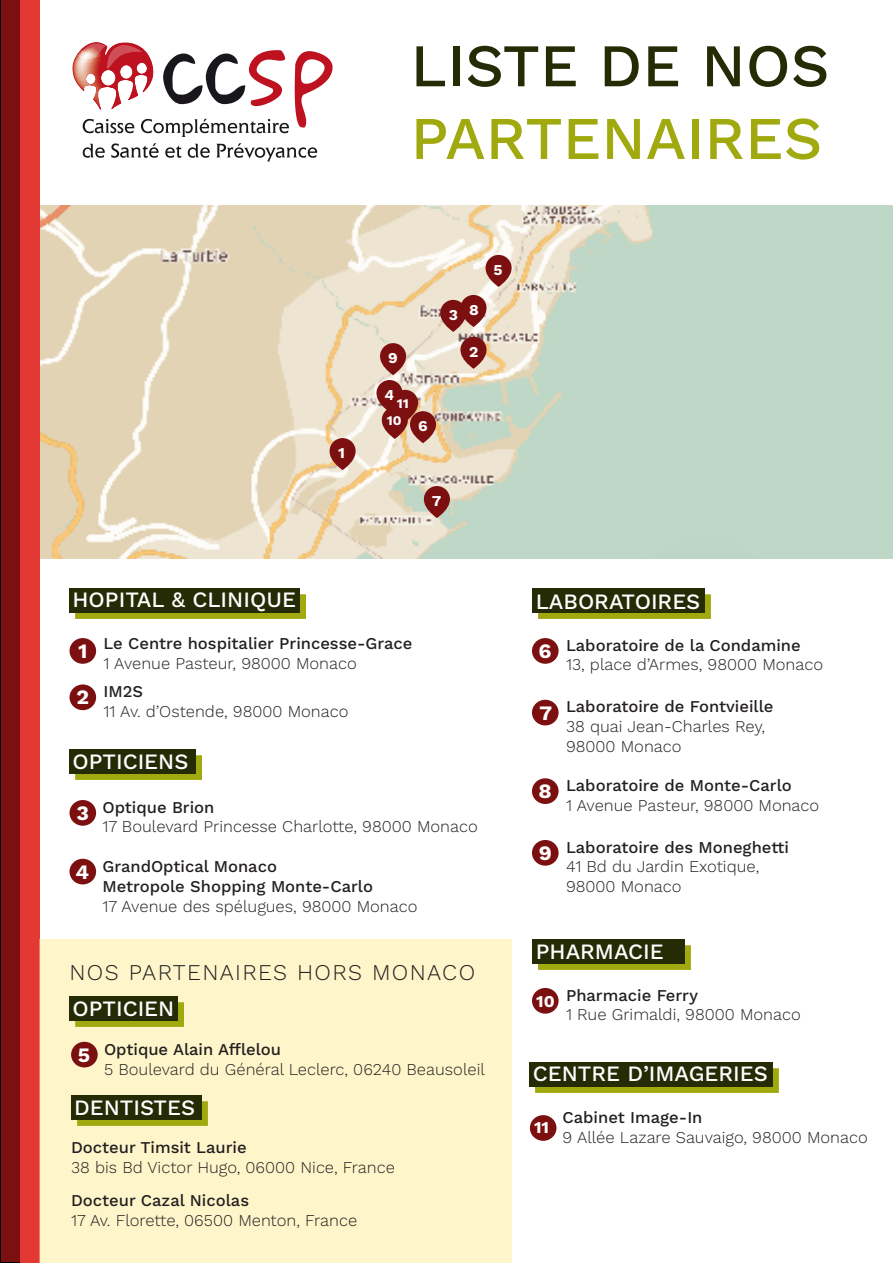
<style>
.page{position:relative;width:893px;height:1263px;background:#fff}
.page>*{position:absolute;margin:0;border:0;box-sizing:border-box;transform-origin:0 0}
.t1{font:500 60.6px "Work Sans";color:#a0a90e}
.t2{font:500 60.6px "Work Sans";color:#252b05}
.t3{font:300 22.5px "Work Sans";letter-spacing:.06em;color:#231f20}
.t4{font:500 21.9px "Work Sans";color:#fff}
.t5{font:700 20.55px "Work Sans";color:#fff;scale:1.04 1}
.t6{font:300 16.5px "Work Sans";color:#231f20}
.t7{font:500 16.5px "Work Sans";color:#231f20}
.t8{font:700 16.5px "Work Sans";color:#fff;scale:1.04 1}
.t9{font:700 15px "Work Sans";color:#fff;scale:1.04 1}
.t10{font:700 13.2px "Work Sans";color:#fff;scale:1.04 1}
</style>
<div class="page">
<svg style="left:163px;top:50px;width:122px;height:56px"></svg>
<svg style="left:295px;top:51px;width:38px;height:77px"></svg>
<svg style="left:83px;top:119px;width:51px;height:14px"></svg>
<svg style="left:141px;top:119px;width:148px;height:18px"></svg>
<svg style="left:83px;top:144px;width:22px;height:14px"></svg>
<svg style="left:111px;top:143px;width:48px;height:15px"></svg>
<svg style="left:165px;top:146px;width:16px;height:12px"></svg>
<svg style="left:188px;top:144px;width:22px;height:14px"></svg>
<svg style="left:216px;top:143px;width:101px;height:18px"></svg>
<svg style="left:73px;top:42px;width:81px;height:69px"></svg>
<img style="left:40px;top:206px;width:853px;height:352px">
<div style="left:0;top:0;width:21px;height:1263px;border:2px solid #000"></div>
<div style="left:1px;top:1px;width:20px;height:1261px;background:#7c1010"></div>
<div style="left:20px;top:0;width:20px;height:1262px;background:#e23934"></div>
<svg style="left:75px;top:594px;width:231px;height:24px"></svg>
<div style="left:70px;top:588px;width:230px;height:24px;background:#252b05"></div>
<div style="left:70px;top:638px;width:26px;height:26px;background:#7c1010;border-radius:50%"></div>
<div style="left:70px;top:684px;width:26px;height:26px;background:#7c1010;border-radius:50%"></div>
<svg style="left:330px;top:438px;width:26px;height:32px"></svg>
<svg style="left:486px;top:255px;width:26px;height:32px"></svg>
<svg style="left:424px;top:486px;width:26px;height:32px"></svg>
<svg style="left:536px;top:1068px;width:243px;height:24px;fill:#a0a90e"></svg>
<div style="left:530px;top:1062px;width:243px;height:24px;background:#252b05"></div>
<div style="left:530px;top:1115px;width:26px;height:26px;background:#7c1010;border-radius:50%"></div>
<div style="left:75px;top:755px;width:127px;height:25px;background:#a0a90e"></div>
<div style="left:70px;top:749px;width:126px;height:25px;background:#252b05"></div>
<div style="left:70px;top:800px;width:26px;height:26px;background:#7c1010;border-radius:50%"></div>
<div style="left:70px;top:859px;width:26px;height:25px;background:#7c1010;border-radius:50%"></div>
<svg style="left:538px;top:594px;width:172px;height:24px"></svg>
<div style="left:532px;top:588px;width:172px;height:24px;background:#252b05"></div>
<div style="left:532px;top:638px;width:27px;height:26px;background:#7c1010;border-radius:50%"></div>
<div style="left:532px;top:700px;width:27px;height:25px;background:#7c1010;border-radius:50%"></div>
<div style="left:532px;top:778px;width:27px;height:26px;background:#7c1010;border-radius:50%"></div>
<div style="left:532px;top:840px;width:27px;height:26px;background:#7c1010;border-radius:50%"></div>
<svg style="left:538px;top:945px;width:153px;height:24px"></svg>
<div style="left:532px;top:939px;width:153px;height:24px;background:#252b05"></div>
<div style="left:532px;top:988px;width:27px;height:26px;background:#7c1010;border-radius:50%"></div>
<div style="left:40px;top:939px;width:472px;height:323px;background:#fef6ca"></div>
<div style="left:77px;top:1101px;width:130px;height:25px;background:#a0a90e"></div>
<div style="left:71px;top:1096px;width:130px;height:24px;background:#252b05"></div>
<div style="left:75px;top:1003px;width:109px;height:24px;background:#a0a90e"></div>
<div style="left:70px;top:997px;width:108px;height:24px;background:#252b05"></div>
<div style="left:71px;top:1042px;width:27px;height:25px;background:#7c1010;border-radius:50%"></div>
<svg style="left:376px;top:295px;width:110px;height:148px"></svg>
<p class="t2" style="left:411px;top:30px;width:420px">LISTE DE NOS</p>
<p class="t1" style="left:411px;top:103px;width:413px">PARTENAIRES</p>
<p class="t9" style="left:338px;top:444px;width:8px">1</p>
<p class="t9" style="left:388px;top:349px;width:11px">9</p>
<p class="t9" style="left:384px;top:386px;width:11px">4</p>
<p class="t10" style="left:397px;top:396px;width:13px">11</p>
<p class="t10" style="left:387px;top:413px;width:16px">10</p>
<p class="t9" style="left:418px;top:417px;width:11px">6</p>
<p class="t9" style="left:449px;top:306px;width:10px">3</p>
<p class="t9" style="left:469px;top:301px;width:11px">8</p>
<p class="t9" style="left:469px;top:343px;width:10px">2</p>
<p class="t9" style="left:494px;top:261px;width:10px">5</p>
<p class="t9" style="left:432px;top:492px;width:11px">7</p>
<p class="t4" style="left:73px;top:587px;width:225px">HOPITAL &amp; CLINIQUE</p>
<p class="t7" style="left:104px;top:633px;width:310px">Le Centre hospitalier Princesse-Grace</p>
<p class="t6" style="left:104px;top:653px;width:255px">1 Avenue Pasteur, 98000 Monaco</p>
<p class="t7" style="left:104px;top:682px;width:41px">IM2S</p>
<p class="t6" style="left:104px;top:701px;width:246px">11 Av. d’Ostende, 98000 Monaco</p>
<p class="t5" style="left:78px;top:639px;width:10px">1</p>
<p class="t5" style="left:76px;top:685px;width:14px">2</p>
<p class="t4" style="left:73px;top:748px;width:117px">OPTICIENS</p>
<p class="t7" style="left:102px;top:797px;width:114px">Optique Brion</p>
<p class="t6" style="left:102px;top:817px;width:377px">17 Boulevard Princesse Charlotte, 98000 Monaco</p>
<p class="t5" style="left:77px;top:801px;width:14px">3</p>
<p class="t5" style="left:75px;top:860px;width:15px">4</p>
<p class="t7" style="left:102px;top:857px;width:176px">GrandOptical Monaco</p>
<p class="t7" style="left:102px;top:876px;width:272px">Metropole Shopping Monte-Carlo</p>
<p class="t6" style="left:102px;top:896px;width:317px">17 Avenue des spélugues, 98000 Monaco</p>
<p class="t3" style="left:70px;top:959px;width:407px">NOS PARTENAIRES HORS MONACO</p>
<p class="t4" style="left:73px;top:995px;width:103px">OPTICIEN</p>
<p class="t7" style="left:104px;top:1040px;width:178px">Optique Alain Afflelou</p>
<p class="t6" style="left:104px;top:1059px;width:382px">5 Boulevard du Général Leclerc, 06240 Beausoleil</p>
<p class="t5" style="left:78px;top:1043px;width:13px">5</p>
<p class="t4" style="left:74px;top:1094px;width:123px">DENTISTES</p>
<p class="t7" style="left:71px;top:1138px;width:177px">Docteur Timsit Laurie</p>
<p class="t6" style="left:71px;top:1158px;width:325px">38 bis Bd Victor Hugo, 06000 Nice, France</p>
<p class="t7" style="left:71px;top:1191px;width:180px">Docteur Cazal Nicolas</p>
<p class="t6" style="left:71px;top:1211px;width:288px">17 Av. Florette, 06500 Menton, France</p>
<p class="t4" style="left:536px;top:588px;width:166px">LABORATOIRES</p>
<p class="t5" style="left:538px;top:639px;width:14px">6</p>
<p class="t7" style="left:566px;top:635px;width:236px">Laboratoire de la Condamine</p>
<p class="t6" style="left:566px;top:655px;width:259px">13, place d’Armes, 98000 Monaco</p>
<p class="t5" style="left:539px;top:701px;width:14px">7</p>
<p class="t5" style="left:538px;top:779px;width:14px">8</p>
<p class="t5" style="left:539px;top:841px;width:14px">9</p>
<p class="t7" style="left:566px;top:697px;width:209px">Laboratoire de Fontvieille</p>
<p class="t6" style="left:566px;top:717px;width:201px">38 quai Jean-Charles Rey,</p>
<p class="t6" style="left:566px;top:736px;width:117px">98000 Monaco</p>
<p class="t7" style="left:566px;top:775px;width:227px">Laboratoire de Monte-Carlo</p>
<p class="t6" style="left:566px;top:795px;width:255px">1 Avenue Pasteur, 98000 Monaco</p>
<p class="t7" style="left:566px;top:837px;width:224px">Laboratoire des Moneghetti</p>
<p class="t6" style="left:566px;top:857px;width:195px">41 Bd du Jardin Exotique,</p>
<p class="t6" style="left:566px;top:877px;width:117px">98000 Monaco</p>
<p class="t4" style="left:536px;top:939px;width:129px">PHARMACIE</p>
<p class="t7" style="left:566px;top:985px;width:134px">Pharmacie Ferry</p>
<p class="t6" style="left:566px;top:1005px;width:236px">1 Rue Grimaldi, 98000 Monaco</p>
<p class="t8" style="left:536px;top:992px;width:19px">10</p>
<p class="t4" style="left:533px;top:1061px;width:236px">CENTRE D’IMAGERIES</p>
<p class="t7" style="left:562px;top:1107px;width:141px">Cabinet Image-In</p>
<p class="t6" style="left:562px;top:1127px;width:307px">9 Allée Lazare Sauvaigo, 98000 Monaco</p>
<p class="t8" style="left:534px;top:1118px;width:16px">11</p>
</div>
